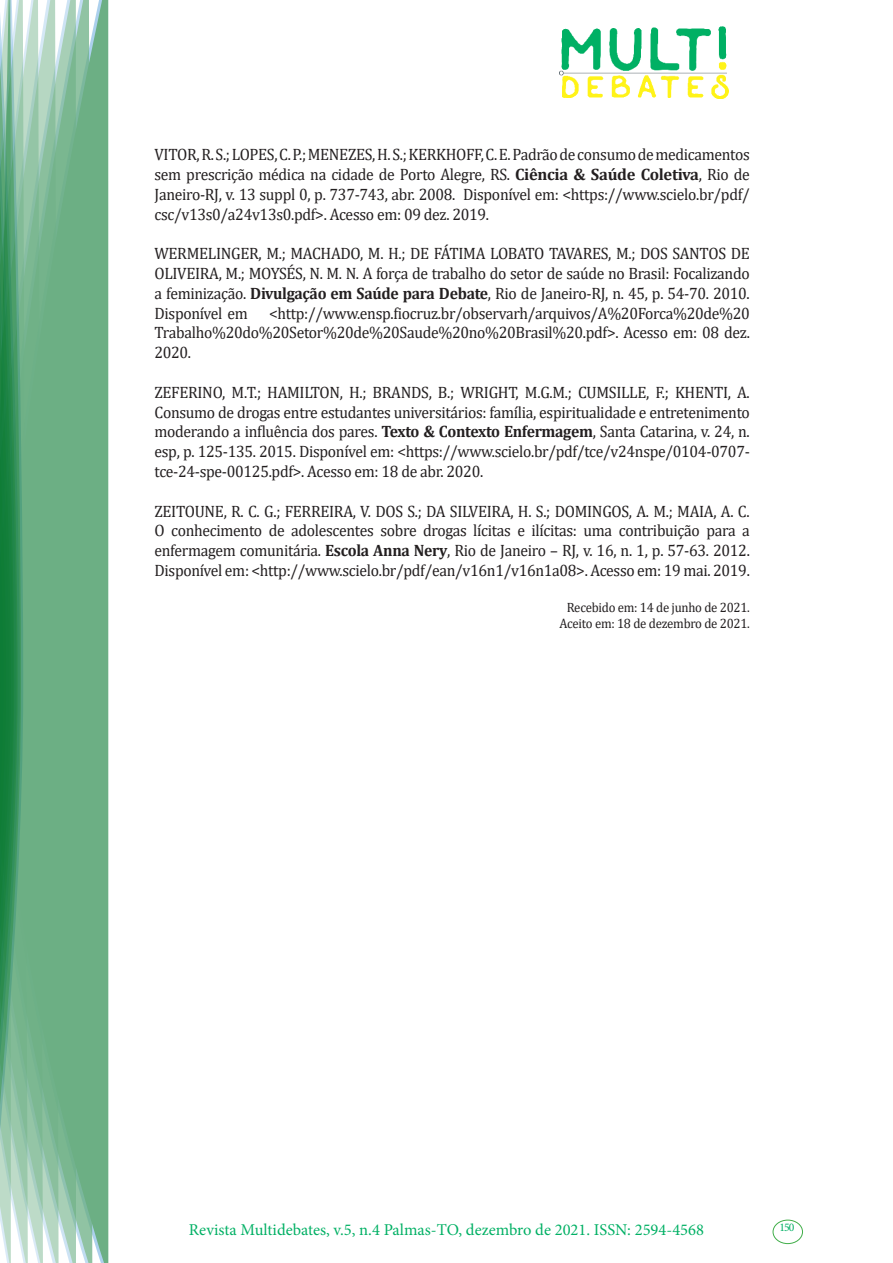
<style>
.page{position:relative;width:893px;height:1263px;background:#fff}
.page>*{position:absolute;margin:0;border:0;box-sizing:border-box;transform-origin:0 0}
.Texto_base{font:16.5px/19.8px "Cambria";letter-spacing:-.02em;color:#231f20;text-align:justify;scale:.95 1}
.t1{font:16.5px "Minion Pro";color:#00b064}
.Texto_base-2{font:13.5px "Cambria";letter-spacing:-.02em;color:#231f20;scale:.95 1}
.t2{font:11.7px "Minion Pro";color:#00b064}
.s1{font-weight:700}
</style>
<div class="page">
<img style="left:559px;top:26px;width:169px;height:72px">
<div style="left:95px;top:0;width:14px;height:1263px;background:#6caf84"></div>
<svg style="left:79px;top:0;width:16px;height:1263px;background:#71b289"></svg>
<svg style="left:62px;top:0;width:17px;height:1263px;background:#75b48c"></svg>
<svg style="left:45px;top:0;width:17px;height:1263px;background:#7cb792"></svg>
<svg style="left:30px;top:0;width:15px;height:1263px;background:#80ba96"></svg>
<svg style="left:0;top:0;width:30px;height:1263px;background:#61a97f"></svg>
<div style="left:772px;top:1219px;width:31px;height:25px;border:1px solid #40ae49;border-radius:50%"></div>
<p class="Texto_base" style="left:154px;top:145px;width:628px">VITOR, R. S.; LOPES, C. P.; MENEZES, H. S.; KERKHOFF, C. E. Padrão de consumo de medicamentos sem prescrição médica na cidade de Porto Alegre, RS. <span class="s1">Ciência &amp; Saúde Coletiva</span>, Rio de Janeiro-RJ, v. 13 suppl 0, p. 737-743, abr. 2008. Disponível em: &lt;https://www.scielo.br/pdf/ csc/v13s0/a24v13s0.pdf&gt;. Acesso em: 09 dez. 2019.</p>
<p class="Texto_base" style="left:154px;top:244px;width:628px">WERMELINGER, M.; MACHADO, M. H.; DE FÁTIMA LOBATO TAVARES, M.; DOS SANTOS DE OLIVEIRA, M.; MOYSÉS, N. M. N. A força de trabalho do setor de saúde no Brasil: Focalizando a feminização. <span class="s1">Divulgação em Saúde para Debate</span>, Rio de Janeiro-RJ, n. 45, p. 54-70. 2010.<br>Disponível em</p>
<p class="Texto_base" style="left:154px;top:303px;width:628px;text-indent:115px">&lt;http://www.ensp.fiocruz.br/observarh/arquivos/A%20Forca%20de%20<br>Trabalho%20do%20Setor%20de%20Saude%20no%20Brasil%20.pdf&gt;. Acesso em: 08 dez.<br>2020.</p>
<p class="Texto_base" style="left:154px;top:382px;width:628px">ZEFERINO, M.T.; HAMILTON, H.; BRANDS, B.; WRIGHT, M.G.M.; CUMSILLE, F.; KHENTI, A.<br>Consumo de drogas entre estudantes universitários: família, espiritualidade e entretenimento moderando a influência dos pares. <span class="s1">Texto &amp; Contexto Enfermagem</span>, Santa Catarina, v. 24, n. esp, p. 125-135. 2015. Disponível em: &lt;https://www.scielo.br/pdf/tce/v24nspe/0104-0707- tce-24-spe-00125.pdf&gt;. Acesso em: 18 de abr. 2020.</p>
<p class="Texto_base" style="left:154px;top:501px;width:628px">ZEITOUNE, R. C. G.; FERREIRA, V. DOS S.; DA SILVEIRA, H. S.; DOMINGOS, A. M.; MAIA, A. C.<br>O conhecimento de adolescentes sobre drogas lícitas e ilícitas: uma contribuição para a enfermagem comunitária. <span class="s1">Escola Anna Nery</span>, Rio de Janeiro – RJ, v. 16, n. 1, p. 57-63. 2012.<br>Disponível em: &lt;http://www.scielo.br/pdf/ean/v16n1/v16n1a08&gt;. Acesso em: 19 mai. 2019.</p>
<p class="Texto_base-2" style="left:567px;top:599px;width:194px">Recebido em: 14 de junho de 2021.</p>
<p class="Texto_base-2" style="left:560px;top:616px;width:202px">Aceito em: 18 de dezembro de 2021.</p>
<p class="t1" style="left:189px;top:1218px;width:517px">Revista Multidebates, v.5, n.4 Palmas-TO, dezembro de 2021. ISSN: 2594-4568</p>
<p class="t2" style="left:779px;top:1219px;width:16px">150</p>
</div>
